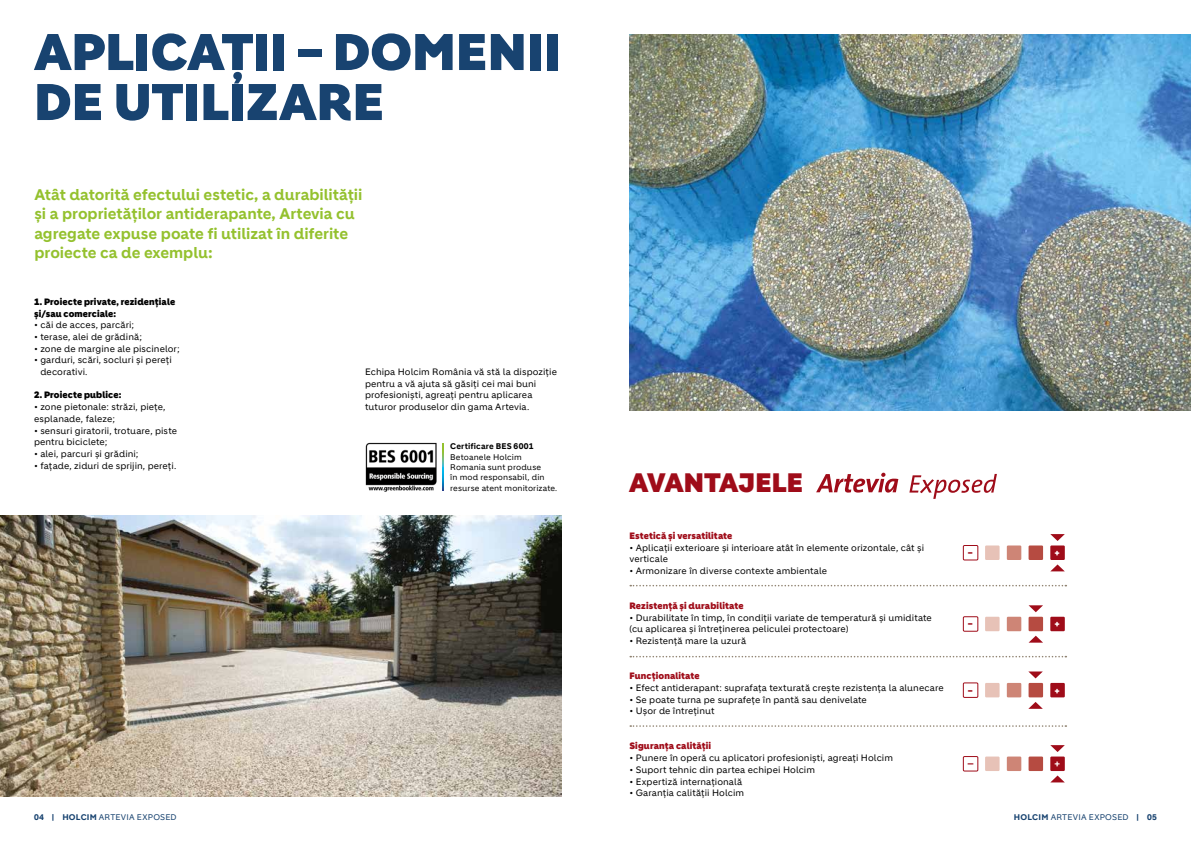
<style>
.page{position:relative;width:1191px;height:842px;background:#fff}
.page>*{position:absolute;margin:0;border:0;box-sizing:border-box;transform-origin:0 0}
.t1{font:900 50px/50px "Holcim Headline";letter-spacing:.005em;color:#184370}
.t2{font:900 26px "Holcim Headline";letter-spacing:-.005em;color:#9f0c19}
.t3{font:700 15px/19.5px "Holcim";letter-spacing:-.005em;color:#94c12e}
.t4{font:10.2px "The Sans B7 Bold ROM";color:#9f0c19}
.t5{font:10.2px "The Sans B7 Bold ROM";color:#fff}
.t6{font:9px/11.7px "Holcim";letter-spacing:.01em;color:#000}
.t7{font:900 9px "Holcim Headline";letter-spacing:.015em;color:#9f0c19}
.t8{font:900 9px/11.7px "Holcim Headline";letter-spacing:.01em;color:#000}
.t9{font:900 9px "Holcim Headline";color:#fff}
.t10{font:8px/10.4px "Holcim";letter-spacing:.015em;color:#000}
.t11{font:8px "Holcim";letter-spacing:.025em;color:#184370}
.t12{font:700 8px "Holcim";letter-spacing:.02em;color:#000}
.s1{font-weight:700}
</style>
<div class="page">
<img style="left:629px;top:34px;width:562px;height:376px">
<img style="left:0;top:515px;width:561px;height:281px">
<img style="left:365px;top:443px;width:71px;height:49px">
<svg style="left:443px;top:443px;width:1px;height:48px"></svg>
<div style="left:963px;top:545px;width:15px;height:15px;border:1px solid #9f0c19"></div>
<div style="left:985px;top:545px;width:14px;height:15px;background:#e7c2b7"></div>
<div style="left:1006px;top:545px;width:15px;height:15px;background:#ce8576"></div>
<div style="left:1028px;top:545px;width:15px;height:15px;background:#b64b41"></div>
<div style="left:1050px;top:545px;width:14px;height:15px;background:#9f0c19"></div>
<svg style="left:1051px;top:564px;width:13px;height:7px"></svg>
<svg style="left:1050px;top:534px;width:14px;height:7px"></svg>
<div style="left:963px;top:756px;width:15px;height:15px;border:1px solid #9f0c19"></div>
<div style="left:985px;top:756px;width:14px;height:15px;background:#e7c2b7"></div>
<div style="left:1006px;top:756px;width:15px;height:15px;background:#ce8576"></div>
<div style="left:1028px;top:756px;width:15px;height:15px;background:#b64b41"></div>
<div style="left:1050px;top:756px;width:14px;height:15px;background:#9f0c19"></div>
<svg style="left:1051px;top:775px;width:13px;height:7px"></svg>
<svg style="left:1050px;top:745px;width:14px;height:7px"></svg>
<div style="left:963px;top:617px;width:15px;height:14px;border:1px solid #9f0c19"></div>
<div style="left:985px;top:617px;width:14px;height:14px;background:#e7c2b7"></div>
<div style="left:1006px;top:617px;width:15px;height:14px;background:#ce8576"></div>
<div style="left:1028px;top:617px;width:15px;height:14px;background:#b64b41"></div>
<div style="left:1050px;top:617px;width:14px;height:14px;background:#9f0c19"></div>
<svg style="left:1028px;top:636px;width:15px;height:7px"></svg>
<svg style="left:1028px;top:605px;width:15px;height:7px"></svg>
<div style="left:963px;top:683px;width:15px;height:14px;border:1px solid #9f0c19"></div>
<div style="left:985px;top:683px;width:14px;height:14px;background:#e7c2b7"></div>
<div style="left:1006px;top:683px;width:15px;height:14px;background:#ce8576"></div>
<div style="left:1028px;top:683px;width:15px;height:14px;background:#b64b41"></div>
<div style="left:1050px;top:683px;width:14px;height:14px;background:#9f0c19"></div>
<svg style="left:1028px;top:702px;width:14px;height:7px"></svg>
<svg style="left:1028px;top:671px;width:14px;height:7px"></svg>
<svg style="left:630px;top:585px;width:436px;height:1px"></svg>
<svg style="left:630px;top:656px;width:436px;height:1px"></svg>
<svg style="left:630px;top:725px;width:436px;height:2px"></svg>
<svg style="left:816px;top:473px;width:82px;height:20px"></svg>
<svg style="left:909px;top:474px;width:88px;height:25px"></svg>
<h1 class="t1" style="left:34px;top:28px;width:528px">APLICAȚII – DOMENII<br>DE UTILIZARE</h1>
<h3 class="t3" style="left:34px;top:185px;width:330px">Atât datorită efectului estetic, a durabilității și a proprietăților antiderapante, Artevia cu agregate expuse poate fi utilizat în diferite proiecte ca de exemplu:</h3>
<p class="t8" style="left:34px;top:296px;width:143px">1. Proiecte private, rezidențiale și/sau comerciale:</p>
<p class="t6" style="left:34px;top:319px;width:102px">• căi de acces, parcări;</p>
<p class="t6" style="left:34px;top:331px;width:110px">• terase, alei de grădină;</p>
<p class="t6" style="left:34px;top:343px;width:147px">• zone de margine ale piscinelor;</p>
<p class="t6" style="left:40px;top:354px;width:133px;text-indent:-6px">• garduri, scări, socluri și pereți decorativi.</p>
<p class="t8" style="left:34px;top:389px;width:89px">2. Proiecte publice:</p>
<p class="t6" style="left:34px;top:401px;width:133px">• zone pietonale: străzi, piețe, esplanade, faleze;</p>
<p class="t6" style="left:34px;top:424px;width:145px">• sensuri giratorii, trotuare, piste pentru biciclete;</p>
<p class="t6" style="left:34px;top:448px;width:106px">• alei, parcuri și grădini;</p>
<p class="t6" style="left:34px;top:460px;width:144px">• fațade, ziduri de sprijin, pereți.</p>
<p class="t6" style="left:365px;top:366px;width:193px">Echipa Holcim România vă stă la dispoziție pentru a vă ajuta să găsiți cei mai buni profesioniști, agreați pentru aplicarea tuturor produselor din gama Artevia.</p>
<p class="t12" style="left:450px;top:442px;width:85px">Certificare BES 6001</p>
<p class="t10" style="left:450px;top:452px;width:109px">Betoanele Holcim<br>Romania sunt produse<br>în mod responsabil, din resurse atent monitorizate.</p>
<h2 class="t2" style="left:629px;top:467px;width:175px">AVANTAJELE</h2>
<p class="t7" style="left:629px;top:530px;width:104px">Estetică și versatilitate</p>
<p class="t6" style="left:629px;top:541px;width:296px">• Aplicații exterioare și interioare atât în elemente orizontale, cât și verticale</p>
<p class="t6" style="left:629px;top:565px;width:199px">• Armonizare în diverse contexte ambientale</p>
<p class="t7" style="left:629px;top:600px;width:116px">Rezistență și durabilitate</p>
<p class="t6" style="left:629px;top:612px;width:304px">• Durabilitate în timp, în condiții variate de temperatură și umiditate (cu aplicarea și întreținerea peliculei protectoare)</p>
<p class="t6" style="left:629px;top:635px;width:118px">• Rezistență mare la uzură</p>
<p class="t7" style="left:629px;top:671px;width:72px">Funcționalitate</p>
<p class="t6" style="left:629px;top:682px;width:316px">• Efect antiderapant: suprafața texturată crește rezistența la alunecare</p>
<p class="t6" style="left:629px;top:694px;width:239px">• Se poate turna pe suprafețe în pantă sau denivelate</p>
<p class="t6" style="left:629px;top:705px;width:87px">• Ușor de întreținut</p>
<p class="t7" style="left:629px;top:741px;width:83px">Siguranța calității</p>
<p class="t6" style="left:629px;top:752px;width:265px">• Punere în operă cu aplicatori profesioniști, agreați Holcim</p>
<p class="t6" style="left:629px;top:764px;width:187px">• Suport tehnic din partea echipei Holcim</p>
<p class="t6" style="left:629px;top:775px;width:114px">• Expertiză internațională</p>
<p class="t6" style="left:629px;top:787px;width:116px">• Garanția calității Holcim</p>
<p class="t7" style="left:968px;top:548px;width:7px">–</p>
<p class="t9" style="left:1054px;top:548px;width:7px">+</p>
<p class="t7" style="left:968px;top:619px;width:7px">–</p>
<p class="t9" style="left:1054px;top:619px;width:7px">+</p>
<p class="t7" style="left:968px;top:685px;width:7px">–</p>
<p class="t9" style="left:1054px;top:685px;width:7px">+</p>
<p class="t4" style="left:967px;top:757px;width:7px">–</p>
<p class="t5" style="left:1054px;top:757px;width:7px">+</p>
<p class="t11" style="left:34px;top:812px;width:144px"><span class="s1">04 | HOLCIM</span> ARTEVIA EXPOSED</p>
<p class="t11" style="left:1014px;top:812px;width:144px"><span class="s1">HOLCIM</span> ARTEVIA EXPOSED <span class="s1">| 05</span></p>
</div>
